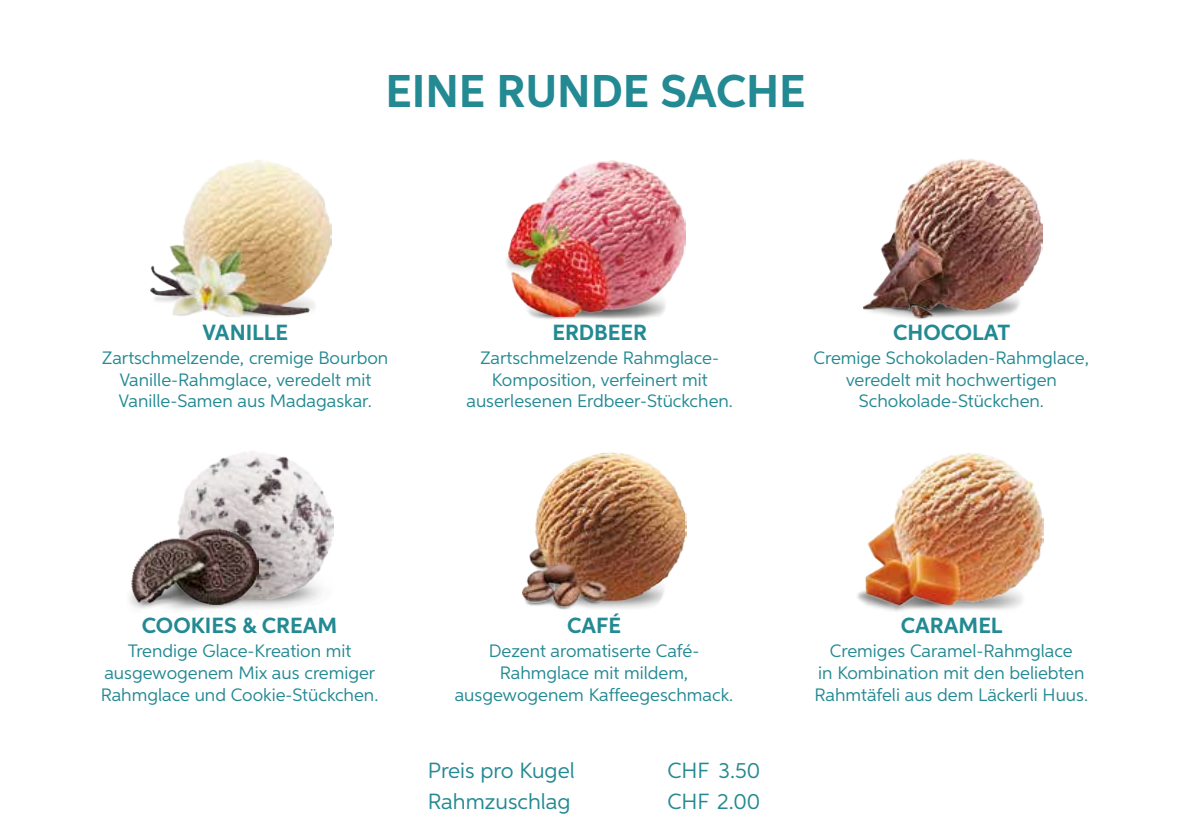
<style>
.page{position:relative;width:1191px;height:840px;background:#fff}
.page>*{position:absolute;margin:0;border:0;box-sizing:border-box;transform-origin:0 0}
.t1{font:700 46px "Aspira";color:#238992}
.t2{font:700 22px "Aspira";color:#238992}
.t3{font:22px "Aspira";color:#238992}
.t4{font:18px/21.6px "Aspira";color:#238992;text-align:center}
</style>
<div class="page">
<img style="left:225px;top:316px;width:55px;height:1px">
<img style="left:151px;top:160px;width:181px;height:156px">
<img style="left:506px;top:243px;width:180px;height:76px">
<img style="left:509px;top:161px;width:176px;height:155px">
<img style="left:906px;top:248px;width:137px;height:72px">
<img style="left:863px;top:159px;width:179px;height:158px">
<img style="left:129px;top:529px;width:205px;height:81px">
<img style="left:178px;top:451px;width:155px;height:148px">
<img style="left:131px;top:528px;width:127px;height:76px">
<img style="left:557px;top:513px;width:130px;height:97px">
<img style="left:523px;top:452px;width:163px;height:156px">
<img style="left:857px;top:453px;width:186px;height:159px">
<h1 class="t1" style="left:385px;top:63px;width:422px">EINE RUNDE SACHE</h1>
<p class="t2" style="left:202px;top:319px;width:87px">VANILLE</p>
<p class="t4" style="left:102px;top:346px;width:287px">Zartschmelzende, cremige Bourbon<br>Vanille-Rahmglace, veredelt mit<br>Vanille-Samen aus Madagaskar.</p>
<p class="t2" style="left:552px;top:319px;width:96px">ERDBEER</p>
<p class="t4" style="left:466px;top:346px;width:268px">Zartschmelzende Rahmglace-<br>Komposition, verfeinert mit auserlesenen Erdbeer-Stückchen.</p>
<p class="t2" style="left:893px;top:319px;width:118px">CHOCOLAT</p>
<p class="t4" style="left:813px;top:346px;width:277px">Cremige Schokoladen-Rahmglace, veredelt mit hochwertigen<br>Schokolade-Stückchen.</p>
<p class="t2" style="left:142px;top:612px;width:197px">COOKIES &amp; CREAM</p>
<p class="t4" style="left:101px;top:639px;width:279px">Trendige Glace-Kreation mit ausgewogenem Mix aus cremiger<br>Rahmglace und Cookie-Stückchen.</p>
<p class="t2" style="left:567px;top:612px;width:55px">CAFÉ</p>
<p class="t4" style="left:455px;top:639px;width:280px">Dezent aromatiserte Café-<br>Rahmglace mit mildem, ausgewogenem Kaffeegeschmack.</p>
<p class="t3" style="left:428px;top:756px;width:148px">Preis pro Kugel</p>
<p class="t3" style="left:667px;top:756px;width:94px">CHF 3.50</p>
<p class="t3" style="left:428px;top:787px;width:144px">Rahmzuschlag</p>
<p class="t3" style="left:667px;top:787px;width:94px">CHF 2.00</p>
<p class="t2" style="left:900px;top:612px;width:103px">CARAMEL</p>
<p class="t4" style="left:814px;top:639px;width:275px">Cremiges Caramel-Rahmglace<br>in Kombination mit den beliebten<br>Rahmtäfeli aus dem Läckerli Huus.</p>
</div>
